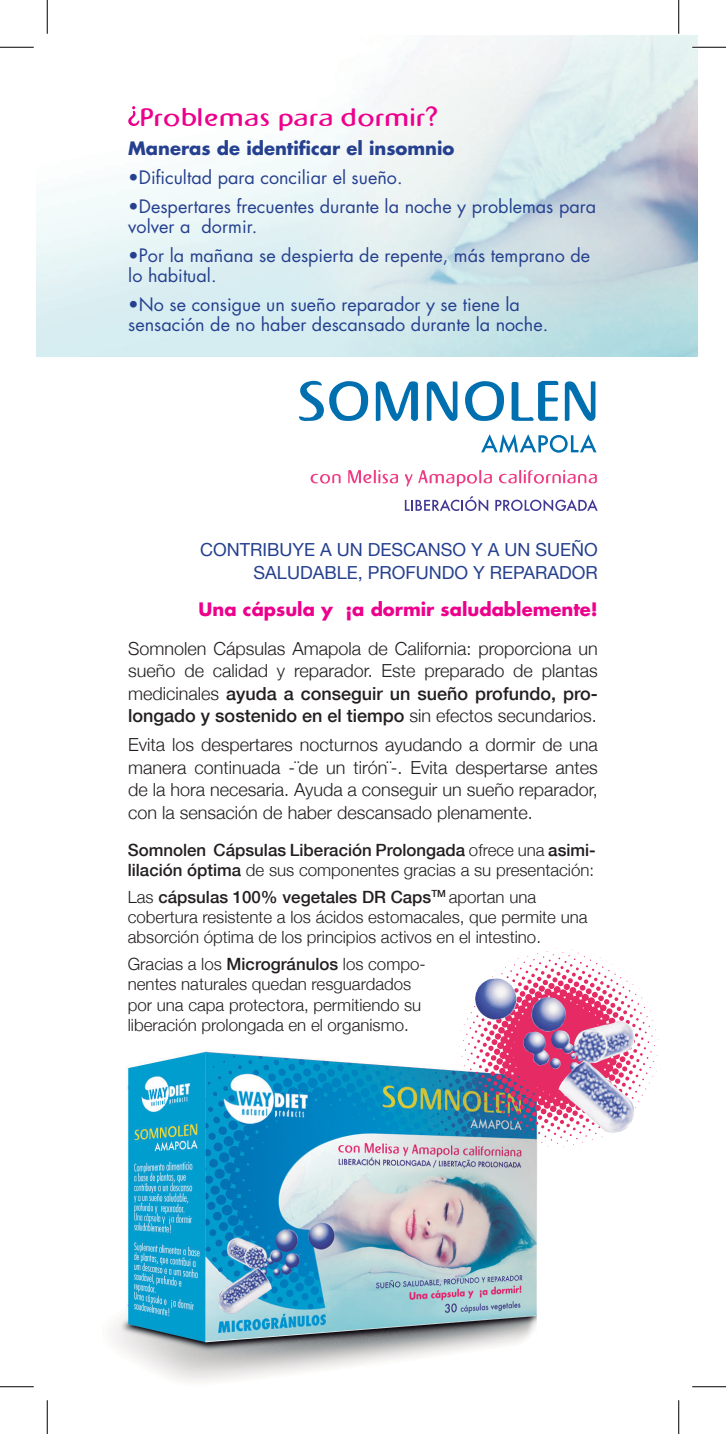
<style>
.page{position:relative;width:726px;height:1434px;background:#fff}
.page>*{position:absolute;margin:0;border:0;box-sizing:border-box;transform-origin:0 0}
.t1{font:24.75px "Napapiiri";color:#ec008c}
.t2{font:300 18px/22.5px "Helvetica Neue";color:#231f20;text-align:justify}
.t3{font:18px/20.2px "Futura";color:#25408f}
.t4{font:18px/23.4px "Helvetica Neue";color:#25408f;text-align:right}
.t5{font:700 18px "Futura";color:#ec008c}
.t6{font:700 18px "Futura";color:#25408f}
.t7{font:300 16.88px/20.2px "Helvetica Neue";color:#231f20}
.t8{font:500 16.88px/20.2px "Helvetica Neue";color:#231f20}
.s1{font-weight:500}
.s2{font-weight:300}
</style>
<div class="page">
<img style="left:37px;top:36px;width:661px;height:321px">
<svg style="left:128px;top:106px;width:11px;height:20px"></svg>
<img style="left:112px;top:1051px;width:425px;height:331px">
<svg style="left:299px;top:381px;width:69px;height:40px"></svg>
<svg style="left:376px;top:381px;width:42px;height:40px"></svg>
<svg style="left:427px;top:381px;width:30px;height:40px"></svg>
<svg style="left:465px;top:381px;width:39px;height:40px"></svg>
<svg style="left:512px;top:381px;width:46px;height:40px"></svg>
<svg style="left:565px;top:381px;width:30px;height:40px"></svg>
<svg style="left:481px;top:434px;width:115px;height:19px"></svg>
<svg style="left:311px;top:474px;width:30px;height:10px"></svg>
<svg style="left:348px;top:470px;width:50px;height:13px"></svg>
<svg style="left:405px;top:474px;width:7px;height:13px"></svg>
<svg style="left:418px;top:470px;width:74px;height:16px"></svg>
<svg style="left:499px;top:470px;width:98px;height:14px"></svg>
<svg style="left:405px;top:496px;width:83px;height:15px"></svg>
<svg style="left:495px;top:499px;width:103px;height:12px"></svg>
<svg style="left:456px;top:948px;width:203px;height:202px"></svg>
<hr style="left:692px;top:46px;width:34px;height:3px;background:#fff">
<hr style="left:0;top:47px;width:34px;height:1px;background:#000">
<hr style="left:692px;top:47px;width:34px;height:1px;background:#000">
<hr style="left:0;top:1386px;width:34px;height:1px;background:#000">
<hr style="left:692px;top:1386px;width:34px;height:1px;background:#000">
<hr style="left:47px;top:0;width:1px;height:34px;background:#000">
<hr style="left:47px;top:1400px;width:1px;height:34px;background:#000">
<hr style="left:678px;top:0;width:1px;height:34px;background:#000">
<hr style="left:678px;top:1400px;width:1px;height:34px;background:#000">
<p class="t1" style="left:139px;top:102px;width:300px">Problemas para dormir?</p>
<p class="t6" style="left:128px;top:136px;width:328px">Maneras de identificar el insomnio</p>
<p class="t3" style="left:128px;top:167px;width:276px">•Dificultad para conciliar el sueño.</p>
<p class="t3" style="left:128px;top:196px;width:469px">•Despertares frecuentes durante la noche y problemas para volver a dormir.</p>
<p class="t3" style="left:128px;top:245px;width:463px">•Por la mañana se despierta de repente, más temprano de lo habitual.</p>
<p class="t3" style="left:128px;top:294px;width:421px">•No se consigue un sueño reparador y se tiene la sensación de no haber descansado durante la noche.</p>
<p class="t4" style="left:200px;top:536px;width:399px">CONTRIBUYE A UN DESCANSO Y A UN SUEÑO<br>SALUDABLE, PROFUNDO Y REPARADOR</p>
<p class="t5" style="left:199px;top:597px;width:401px">Una cápsula y ¡a dormir saludablemente!</p>
<p class="t2" style="left:128px;top:636px;width:471px">Somnolen Cápsulas Amapola de California: proporciona un sueño de calidad y reparador. Este preparado de plantas medicinales <span class="s1">ayuda a conseguir un sueño profundo, pro&shy;longado y sostenido en el tiempo</span> sin efectos secundarios.</p>
<p class="t2" style="left:128px;top:732px;width:471px">Evita los despertares nocturnos ayudando a dormir de una manera continuada -¨de un tirón¨-. Evita despertarse antes de la hora necesaria. Ayuda a conseguir un sueño reparador, con la sensación de haber descansado plenamente.</p>
<p class="t8" style="left:128px;top:839px;width:470px">Somnolen Cápsulas Liberación Prolongada <span class="s2">ofrece una</span> asimi&shy;lilación óptima <span class="s2">de sus componentes gracias a su presentación:</span></p>
<p class="t7" style="left:128px;top:886px;width:461px">Las <span class="s1">cápsulas 100% vegetales DR Caps</span><sup>TM</sup> aportan una cobertura resistente a los ácidos estomacales, que permite una absorción óptima de los principios activos en el intestino.</p>
<p class="t7" style="left:128px;top:953px;width:299px">Gracias a los <span class="s1">Microgránulos</span> los compo&shy;nentes naturales quedan resguardados por una capa protectora, permitiendo su liberación prolongada en el organismo.</p>
</div>
